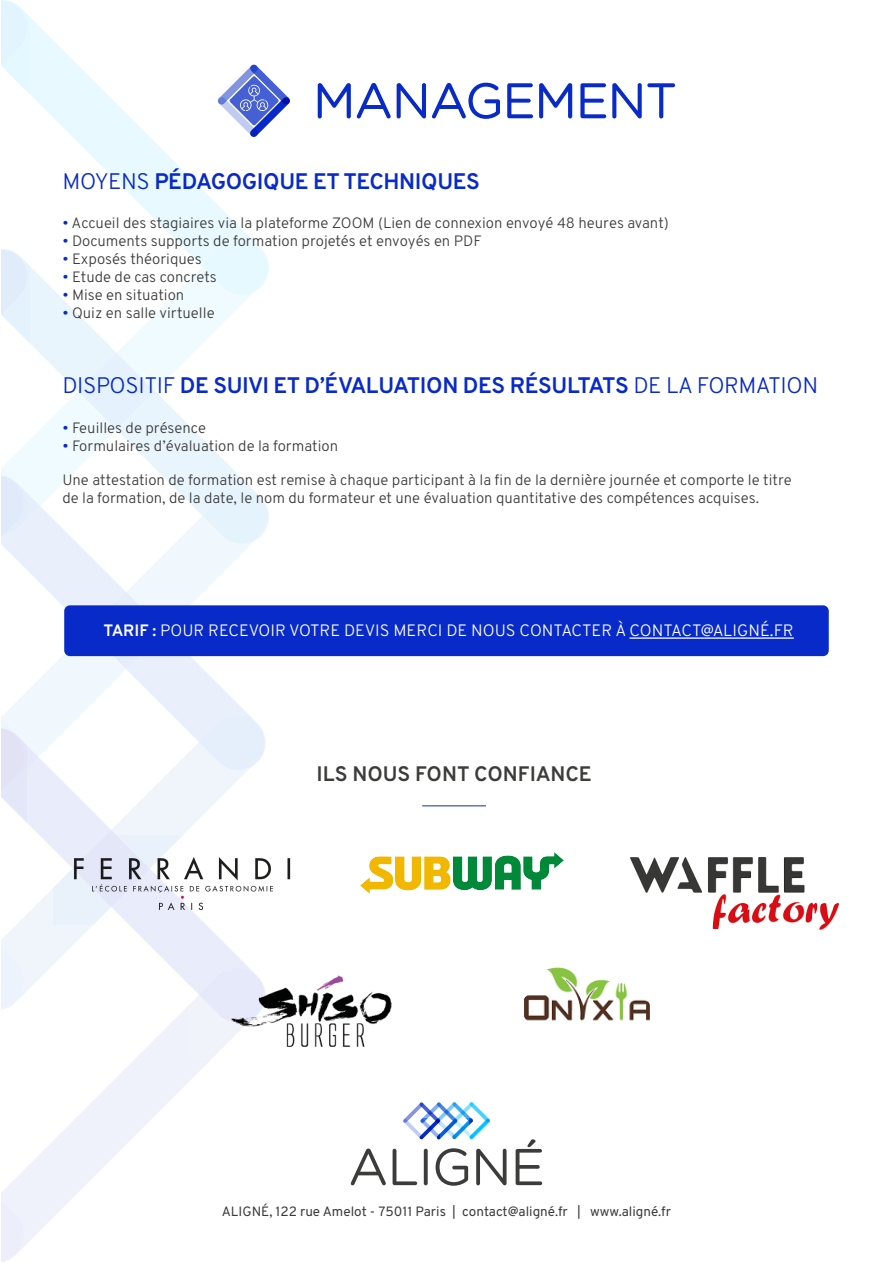
<style>
.page{position:relative;width:893px;height:1263px;background:#fff}
.page>*{position:absolute;margin:0;border:0;box-sizing:border-box;transform-origin:0 0}
.t1{font:700 22.5px "Overpass";letter-spacing:-.015em;color:#072ac8}
.t2{font:700 21px "Overpass";color:#3c3c3b}
.t3{font:300 16.5px "Overpass";color:#fff}
.t4{font:300 15px/18px "Overpass";color:#3c3c3b}
.t5{font:13.5px "Overpass";color:#3c3c3b}
.s1{font-weight:300}
.s2{color:#072ac8}
.s3{font-weight:700}
</style>
<div class="page">
<svg style="left:2px;top:0;width:267px;height:276px"></svg>
<svg style="left:27px;top:240px;width:240px;height:288px"></svg>
<svg style="left:27px;top:475px;width:239px;height:240px;fill:#f0f8fd"></svg>
<svg style="left:27px;top:715px;width:234px;height:13px"></svg>
<svg style="left:27px;top:728px;width:239px;height:240px"></svg>
<svg style="left:27px;top:968px;width:184px;height:275px"></svg>
<svg style="left:2px;top:1px;width:25px;height:1260px"></svg>
<svg style="left:318px;top:83px;width:33px;height:35px"></svg>
<svg style="left:357px;top:83px;width:34px;height:35px"></svg>
<svg style="left:397px;top:83px;width:29px;height:35px"></svg>
<svg style="left:432px;top:83px;width:68px;height:36px"></svg>
<svg style="left:507px;top:83px;width:26px;height:35px"></svg>
<svg style="left:539px;top:83px;width:33px;height:35px"></svg>
<svg style="left:580px;top:83px;width:26px;height:35px"></svg>
<svg style="left:612px;top:83px;width:63px;height:35px"></svg>
<svg style="left:218px;top:65px;width:72px;height:72px"></svg>
<svg style="left:351px;top:1148px;width:35px;height:37px"></svg>
<svg style="left:393px;top:1149px;width:24px;height:36px"></svg>
<svg style="left:424px;top:1149px;width:4px;height:36px"></svg>
<svg style="left:436px;top:1148px;width:32px;height:38px"></svg>
<svg style="left:476px;top:1149px;width:31px;height:36px"></svg>
<svg style="left:516px;top:1139px;width:26px;height:46px"></svg>
<svg style="left:403px;top:1102px;width:87px;height:37px"></svg>
<img style="left:54px;top:835px;width:237px;height:89px">
<img style="left:361px;top:853px;width:202px;height:40px">
<img style="left:631px;top:857px;width:207px;height:72px">
<img style="left:188px;top:965px;width:204px;height:94px">
<img style="left:524px;top:967px;width:126px;height:54px">
<hr style="left:422px;top:805px;width:64px;height:1px;background:#072ac8">
<div style="left:64px;top:605px;width:765px;height:51px;background:#072ac8;border-radius:6px"></div>
<hr style="left:629px;top:637px;width:165px;height:2px;background:#fff">
<h1 class="t1" style="left:62px;top:167px;width:419px"><span class="s1">MOYENS</span> PÉDAGOGIQUE ET TECHNIQUES</h1>
<p class="t4" style="left:62px;top:214px;width:608px"><span class="s2">•</span> Accueil des stagiaires via la plateforme ZOOM (Lien de connexion envoyé 48 heures avant)</p>
<p class="t4" style="left:62px;top:232px;width:421px"><span class="s2">•</span> Documents supports de formation projetés et envoyés en PDF</p>
<p class="t4" style="left:62px;top:250px;width:141px"><span class="s2">•</span> Exposés théoriques</p>
<p class="t4" style="left:62px;top:268px;width:156px"><span class="s2">•</span> Etude de cas concrets</p>
<p class="t4" style="left:62px;top:286px;width:123px"><span class="s2">•</span> Mise en situation</p>
<p class="t4" style="left:62px;top:304px;width:154px"><span class="s2">•</span> Quiz en salle virtuelle</p>
<h1 class="t1" style="left:62px;top:371px;width:757px"><span class="s1">DISPOSITIF</span> DE SUIVI ET D’ÉVALUATION DES RÉSULTATS <span class="s1">DE LA FORMATION</span></h1>
<p class="t4" style="left:62px;top:419px;width:145px"><span class="s2">•</span> Feuilles de présence</p>
<p class="t4" style="left:62px;top:437px;width:277px"><span class="s2">•</span> Formulaires d’évaluation de la formation</p>
<p class="t4" style="left:62px;top:471px;width:731px">Une attestation de formation est remise à chaque participant à la fin de la dernière journée et comporte le titre de la formation, de la date, le nom du formateur et une évaluation quantitative des compétences acquises.</p>
<p class="t3" style="left:103px;top:621px;width:692px"><span class="s3">TARIF :</span> POUR RECEVOIR VOTRE DEVIS MERCI DE NOUS CONTACTER À CONTACT@ALIGNÉ.FR</p>
<h2 class="t2" style="left:316px;top:761px;width:277px">ILS NOUS FONT CONFIANCE</h2>
<p class="t5" style="left:222px;top:1203px;width:451px">ALIGNÉ, 122 rue Amelot - 75011 Paris | contact@aligné.fr | www.aligné.fr</p>
</div>
